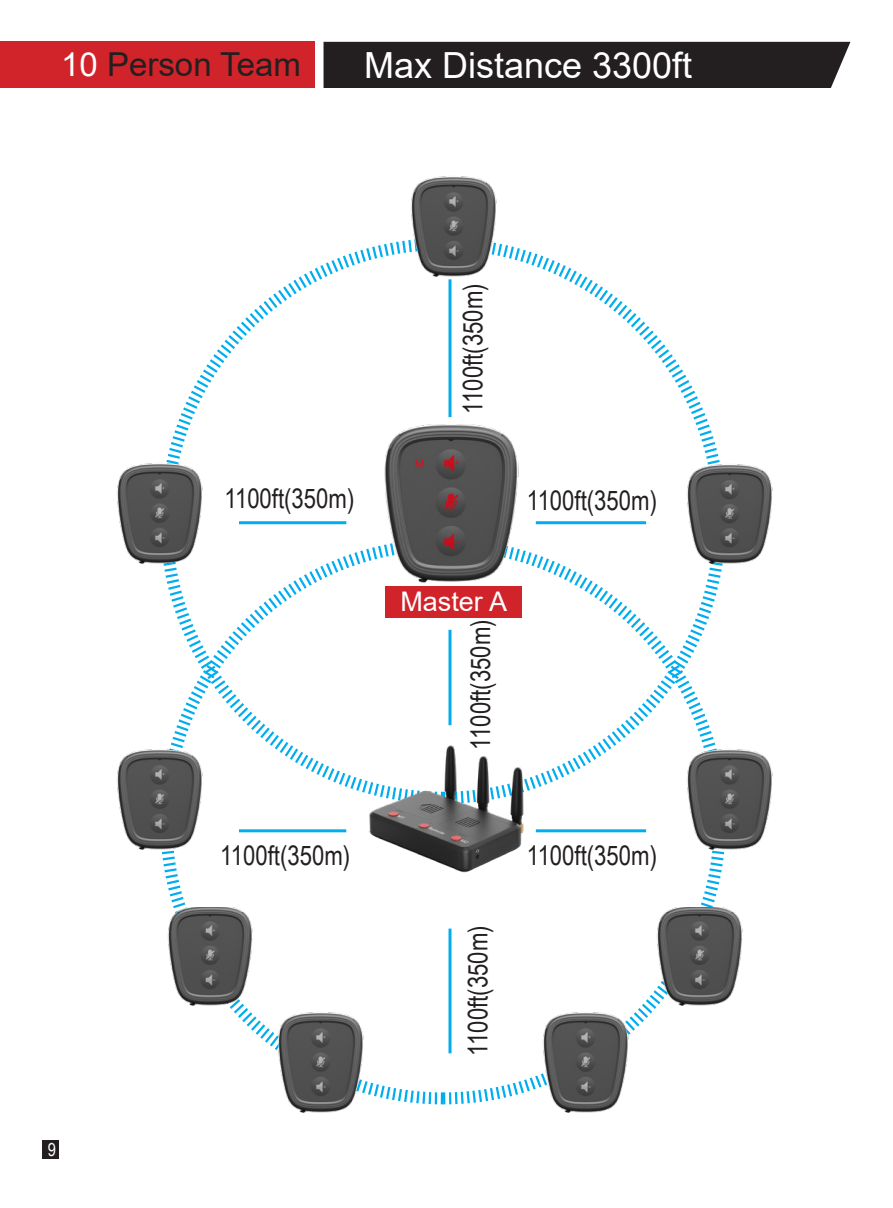
<style>
.page{position:relative;width:893px;height:1208px;background:#fff}
.page>*{position:absolute;margin:0;border:0;box-sizing:border-box;transform-origin:0 0}
.t1{font:36px "Arial";color:#fff}
.t2{font:33px "Arial";color:#231f20}
.t3{font:27px "Arial Narrow";color:#231f20}
.t4{font:27px "Arial";color:#fff}
.t5{font:18px "Arial Narrow";color:#fff}
.s1{color:#fff}
</style>
<div class="page">
<svg style="left:162px;top:829px;width:562px;height:276px"></svg>
<svg style="left:164px;top:241px;width:558px;height:550px"></svg>
<hr style="left:239px;top:829px;width:107px;height:3px;background:#00aeef">
<hr style="left:239px;top:521px;width:107px;height:3px;background:#00aeef">
<hr style="left:536px;top:829px;width:110px;height:3px;background:#00aeef">
<hr style="left:536px;top:521px;width:110px;height:3px;background:#00aeef">
<hr style="left:448px;top:630px;width:3px;height:95px;background:#00aeef">
<hr style="left:448px;top:279px;width:3px;height:138px;background:#00aeef">
<hr style="left:448px;top:928px;width:3px;height:125px;background:#00aeef">
<img style="left:358px;top:715px;width:185px;height:184px">
<img style="left:362px;top:414px;width:176px;height:176px">
<img style="left:117px;top:458px;width:97px;height:111px">
<img style="left:398px;top:176px;width:110px;height:106px">
<img style="left:674px;top:458px;width:99px;height:111px">
<img style="left:674px;top:744px;width:99px;height:110px">
<img style="left:117px;top:744px;width:97px;height:110px">
<img style="left:644px;top:907px;width:99px;height:103px">
<img style="left:162px;top:907px;width:103px;height:103px">
<img style="left:529px;top:1006px;width:111px;height:107px">
<img style="left:265px;top:1006px;width:111px;height:107px">
<div style="left:324px;top:42px;width:526px;height:46px;background:#231f20"></div>
<div style="left:0;top:42px;width:315px;height:46px;background:#d1232a"></div>
<div style="left:385px;top:586px;width:137px;height:31px;background:#d1232a"></div>
<div style="left:43px;top:1140px;width:16px;height:19px;background:#231f20"></div>
<p class="t2" style="left:61px;top:41px;width:241px"><span class="s1">10</span> Person Team</p>
<p class="t1" style="left:364px;top:41px;width:330px">Max Distance 3300ft</p>
<p class="t5" style="left:48px;top:1136px;width:10px">9</p>
<p class="t3" style="left:224px;top:478px;width:132px">1100ft(350m)</p>
<p class="t3" style="left:220px;top:836px;width:132px">1100ft(350m)</p>
<p class="t3" style="left:453px;top:414px;width:132px;rotate:-90deg">1100ft(350m)</p>
<p class="t3" style="left:527px;top:481px;width:132px">1100ft(350m)</p>
<p class="t4" style="left:400px;top:583px;width:108px">Master A</p>
<p class="t3" style="left:461px;top:749px;width:132px;rotate:-90deg">1100ft(350m)</p>
<p class="t3" style="left:458px;top:1055px;width:132px;rotate:-90deg">1100ft(350m)</p>
<p class="t3" style="left:527px;top:836px;width:132px">1100ft(350m)</p>
</div>
